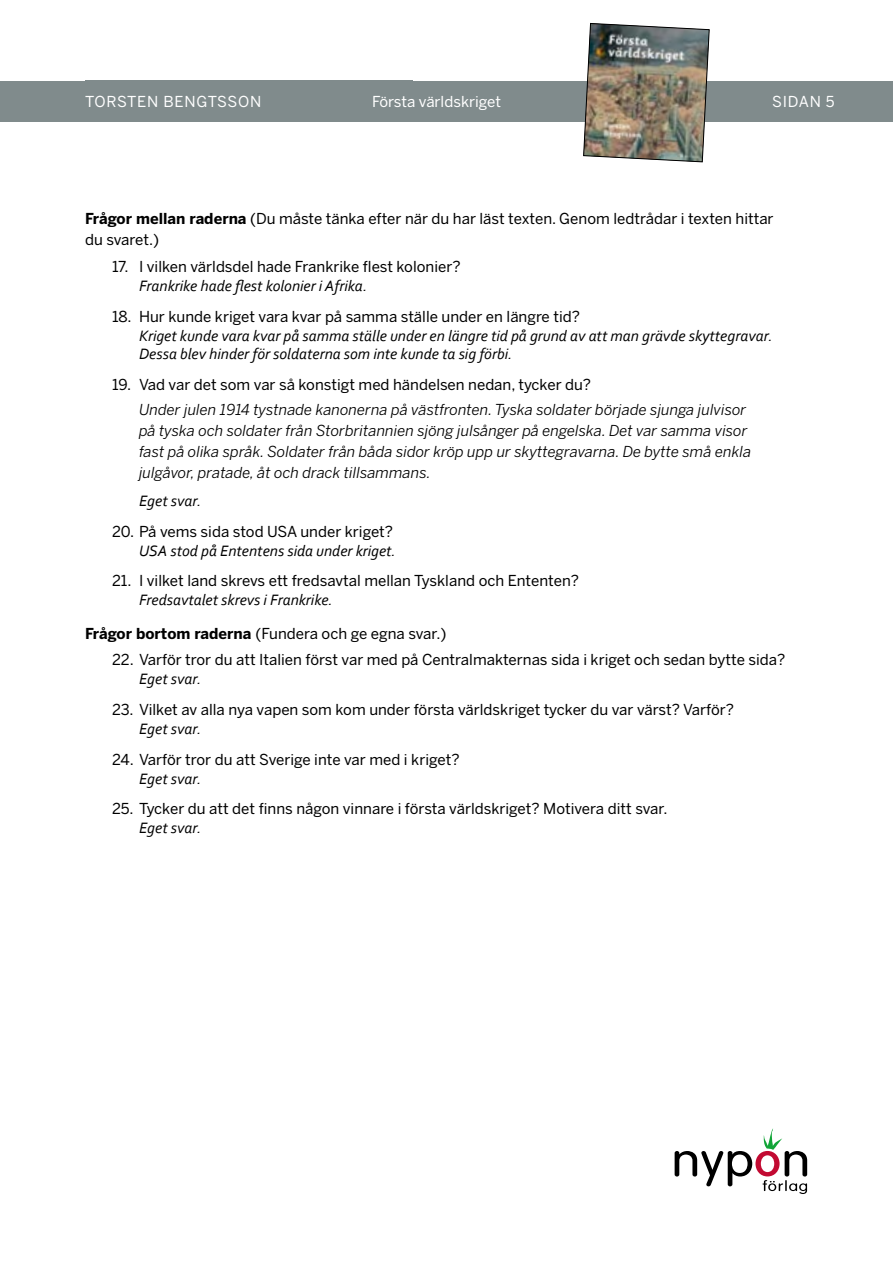
<style>
.page{position:relative;width:893px;height:1263px;background:#fff}
.page>*{position:absolute;margin:0;border:0;box-sizing:border-box;transform-origin:0 0}
.t1{font:italic 15.75px/18.9px "Corbel";color:#000}
.t2{font:15px/21px "Benton Sans";color:#000}
.t3{font:italic 15px/21px "Benton Sans";color:#000}
.t4{font:15px "Benton Sans";letter-spacing:.005em;color:#fff}
.t5{font:15px "Benton Sans";letter-spacing:.045em;color:#fff}
.s1{font-weight:700}
</style>
<div class="page">
<div style="left:0;top:81px;width:893px;height:40px;background:#808b8c"></div>
<div style="left:85px;top:80px;width:327px;height:41px;background:#808b8c"></div>
<img style="left:583px;top:23px;width:127px;height:139px">
<svg style="left:675px;top:1128px;width:132px;height:66px"></svg>
<p class="t5" style="left:85px;top:92px;width:178px">TORSTEN BENGTSSON</p>
<p class="t4" style="left:372px;top:92px;width:131px">Första världskriget</p>
<p class="t4" style="left:772px;top:92px;width:64px">SIDAN 5</p>
<p class="t2" style="left:85px;top:209px;width:690px"><span class="s1">Frågor mellan raderna</span> (Du måste tänka efter när du har läst texten. Genom ledtrådar i texten hittar du svaret.)</p>
<p class="t2" style="left:112px;top:256px;width:350px">17. I vilken världsdel hade Frankrike flest kolonier?</p>
<p class="t1" style="left:139px;top:276px;width:230px">Frankrike hade flest kolonier i Afrika.</p>
<p class="t2" style="left:112px;top:306px;width:469px">18. Hur kunde kriget vara kvar på samma ställe under en längre tid?</p>
<p class="t1" style="left:139px;top:325px;width:635px">Kriget kunde vara kvar på samma ställe under en längre tid på grund av att man grävde skyttegravar.<br>Dessa blev hinder för soldaterna som inte kunde ta sig förbi.</p>
<p class="t2" style="left:112px;top:374px;width:481px">19. Vad var det som var så konstigt med händelsen nedan, tycker du?</p>
<p class="t3" style="left:139px;top:399px;width:614px">Under julen 1914 tystnade kanonerna på västfronten. Tyska soldater började sjunga julvisor på tyska och soldater från Storbritannien sjöng julsånger på engelska. Det var samma visor fast på olika språk. Soldater från båda sidor kröp upp ur skyttegravarna. De bytte små enkla julgåvor, pratade, åt och drack tillsammans.</p>
<p class="t1" style="left:139px;top:491px;width:64px">Eget svar.</p>
<p class="t2" style="left:112px;top:521px;width:283px">20. På vems sida stod USA under kriget?</p>
<p class="t1" style="left:139px;top:540px;width:258px">USA stod på Ententens sida under kriget.</p>
<p class="t2" style="left:112px;top:570px;width:469px">21. I vilket land skrevs ett fredsavtal mellan Tyskland och Ententen?</p>
<p class="t1" style="left:139px;top:590px;width:195px">Fredsavtalet skrevs i Frankrike.</p>
<p class="t2" style="left:85px;top:623px;width:363px"><span class="s1">Frågor bortom raderna</span> (Fundera och ge egna svar.)</p>
<p class="t2" style="left:112px;top:649px;width:675px">22. Varför tror du att Italien först var med på Centralmakternas sida i kriget och sedan bytte sida?</p>
<p class="t1" style="left:139px;top:669px;width:64px">Eget svar.</p>
<p class="t2" style="left:112px;top:699px;width:623px">23. Vilket av alla nya vapen som kom under första världskriget tycker du var värst? Varför?</p>
<p class="t1" style="left:139px;top:719px;width:64px">Eget svar.</p>
<p class="t2" style="left:112px;top:749px;width:349px">24. Varför tror du att Sverige inte var med i kriget?</p>
<p class="t1" style="left:139px;top:768px;width:64px">Eget svar.</p>
<p class="t2" style="left:112px;top:798px;width:557px">25. Tycker du att det finns någon vinnare i första världskriget? Motivera ditt svar.</p>
<p class="t1" style="left:139px;top:818px;width:64px">Eget svar.</p>
</div>
